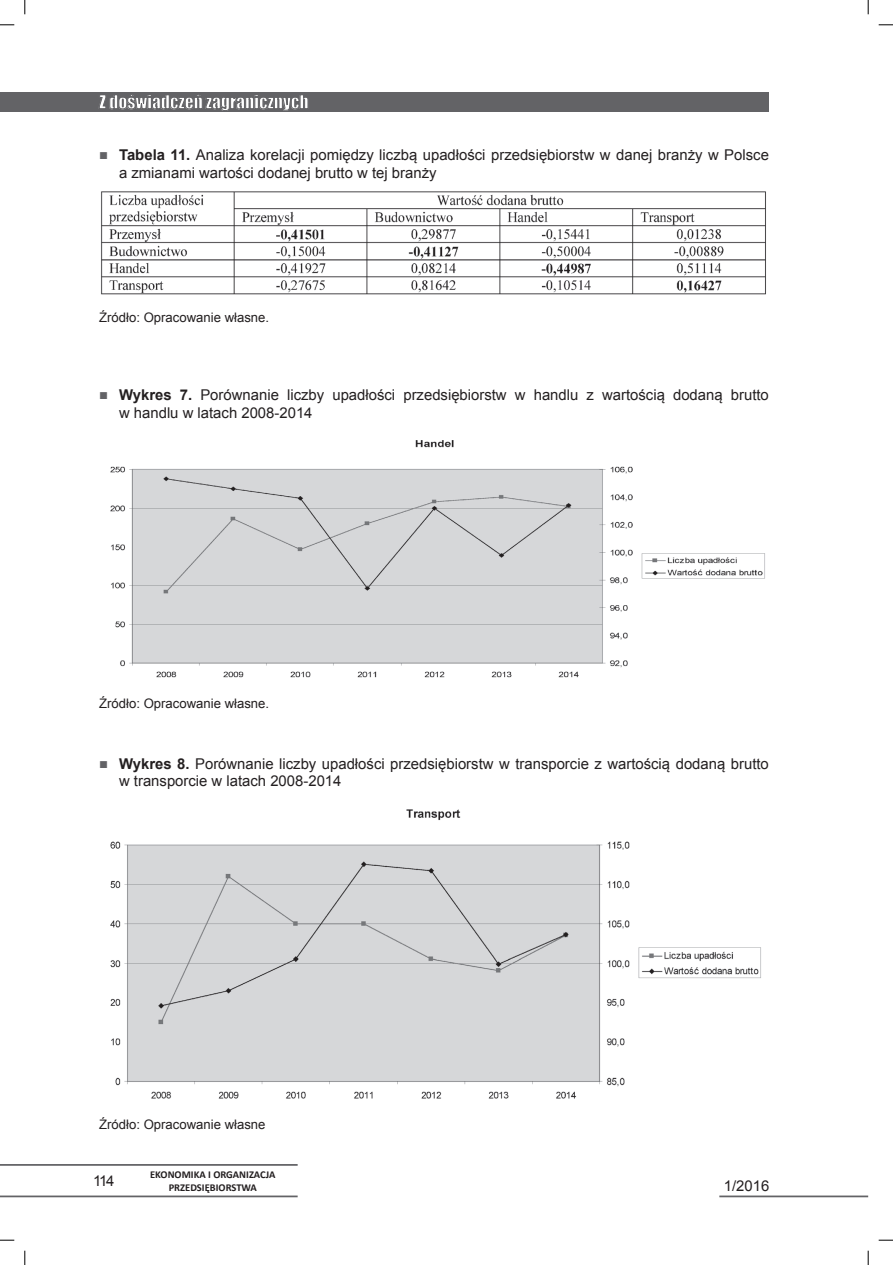
<style>
.page{position:relative;width:893px;height:1265px;background:#fff}
.page>*{position:absolute;margin:0;border:0;box-sizing:border-box;transform-origin:0 0}
.t1{font:17.5px "Impact";color:#fff}
.t2{font:14.88px/17.8px "Arial";color:#231f20}
.źródło{font:13.12px "Arial";color:#231f20}
.t3{font:700 10.5px/12.6px "Calibri";color:#231f20;text-align:center}
.s1{color:#636366}
.s2{font-weight:700}
</style>
<div class="page">
<hr style="left:0;top:1196px;width:298px;height:1px;background:#636366">
<hr style="left:719px;top:1196px;width:149px;height:1px;background:#636366">
<hr style="left:0;top:1164px;width:298px;height:2px;background:#636366">
<div style="left:0;top:92px;width:769px;height:20px;background:#636366"></div>
<img style="left:101px;top:191px;width:665px;height:104px">
<img style="left:110px;top:440px;width:655px;height:238px">
<img style="left:110px;top:809px;width:651px;height:290px">
<svg style="left:0;top:24px;width:14px;height:2px"></svg>
<svg style="left:879px;top:24px;width:14px;height:2px"></svg>
<svg style="left:0;top:1239px;width:14px;height:2px"></svg>
<svg style="left:879px;top:1239px;width:14px;height:2px"></svg>
<svg style="left:24px;top:0;width:2px;height:14px"></svg>
<svg style="left:24px;top:1251px;width:2px;height:14px"></svg>
<svg style="left:867px;top:0;width:2px;height:14px"></svg>
<svg style="left:867px;top:1251px;width:2px;height:14px"></svg>
<p class="t1" style="left:99px;top:88px;width:211px">Z doświadczeń zagranicznych</p>
<p class="t2" style="left:119px;top:146px;width:651px;text-indent:-20px"><span class="s1">■</span> <span class="s2">Tabela 11.</span> Analiza korelacji pomiędzy liczbą upadłości przedsiębiorstw w danej branży w Polsce a zmianami wartości dodanej brutto w tej branży</p>
<p class="źródło" style="left:99px;top:309px;width:171px">Źródło: Opracowanie własne.</p>
<p class="t2" style="left:119px;top:386px;width:651px;text-indent:-20px"><span class="s1">■</span> <span class="s2">Wykres 7.</span> Porównanie liczby upadłości przedsiębiorstw w handlu z wartością dodaną brutto w handlu w latach 2008-2014</p>
<p class="źródło" style="left:99px;top:695px;width:171px">Źródło: Opracowanie własne.</p>
<p class="t2" style="left:119px;top:755px;width:651px;text-indent:-20px"><span class="s1">■</span> <span class="s2">Wykres 8.</span> Porównanie liczby upadłości przedsiębiorstw w transporcie z wartością dodaną brutto w transporcie w latach 2008-2014</p>
<p class="źródło" style="left:99px;top:1115px;width:168px">Źródło: Opracowanie własne</p>
<p class="t3" style="left:150px;top:1168px;width:127px">EKONOMIKA I ORGANIZACJA<br>PRZEDSIĘBIORSTWA</p>
<p class="t2" style="left:93px;top:1172px;width:23px">114</p>
<p class="t2" style="left:724px;top:1177px;width:47px">1/2016</p>
</div>
